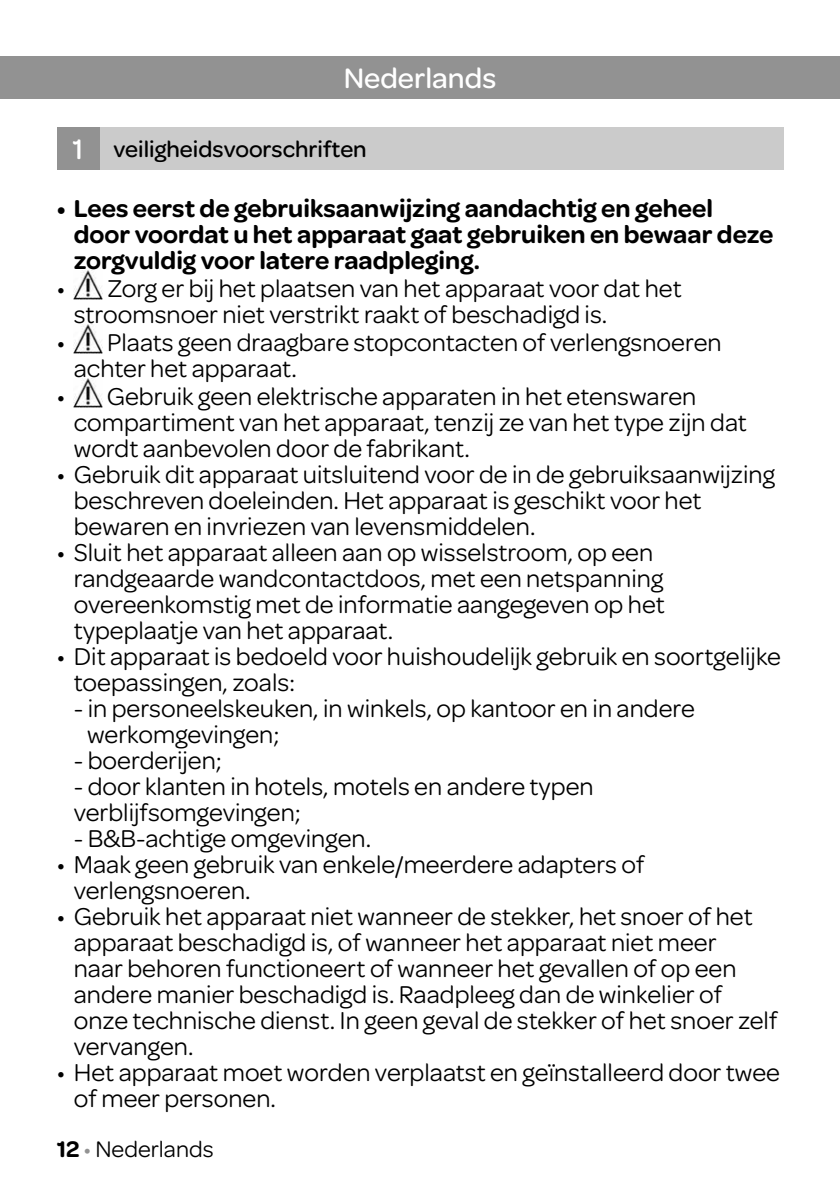
<style>
.page{position:relative;width:840px;height:1191px;background:#fff}
.page>*{position:absolute;margin:0;border:0;box-sizing:border-box;transform-origin:0 0}
.t1{font:500 30px "Omnes";color:#fff}
.t2{font:26px/26px "Omnes";color:#000}
.t3{font:600 26px/26px "Omnes";color:#000}
.t4{font:500 24px "Omnes";color:#000}
.t5{font:24px "Omnes";color:#000}
.s1{font-size:30px;color:#fff}
.s2{font-weight:600}
.s3{color:#929292}
</style>
<div class="page">
<img style="left:74px;top:270px;width:29px;height:29px">
<img style="left:74px;top:324px;width:29px;height:29px">
<img style="left:74px;top:378px;width:29px;height:29px">
<div style="left:0;top:57px;width:839px;height:42px;background:#929292"></div>
<div style="left:85px;top:128px;width:697px;height:42px;background:#cbcbcb"></div>
<div style="left:57px;top:128px;width:42px;height:42px;background:#929292"></div>
<p class="t1" style="left:343px;top:57px;width:154px">Nederlands</p>
<p class="t4" style="left:72px;top:133px;width:295px"><span class="s1">1</span> veiligheidsvoorschriften</p>
<p class="t3" style="left:74px;top:194px;width:701px;text-indent:-17px">• Lees eerst de gebruiksaanwijzing aandachtig en geheel door voordat u het apparaat gaat gebruiken en bewaar deze zorgvuldig voor latere raadpleging.</p>
<p class="t2" style="left:74px;top:274px;width:609px;text-indent:-17px">• Zorg er bij het plaatsen van het apparaat voor dat het stroomsnoer niet verstrikt raakt of beschadigd is.</p>
<p class="t2" style="left:74px;top:328px;width:649px;text-indent:-17px">• Plaats geen draagbare stopcontacten of verlengsnoeren achter het apparaat.</p>
<p class="t2" style="left:74px;top:382px;width:674px;text-indent:-17px">• Gebruik geen elektrische apparaten in het etenswaren compartiment van het apparaat, tenzij ze van het type zijn dat wordt aanbevolen door de fabrikant.</p>
<p class="t2" style="left:74px;top:460px;width:702px;text-indent:-17px">• Gebruik dit apparaat uitsluitend voor de in de gebruiksaanwijzing beschreven doeleinden. Het apparaat is geschikt voor het bewaren en invriezen van levensmiddelen.</p>
<p class="t2" style="left:74px;top:538px;width:592px;text-indent:-17px">• Sluit het apparaat alleen aan op wisselstroom, op een randgeaarde wandcontactdoos, met een netspanning overeenkomstig met de informatie aangegeven op het typeplaatje van het apparaat.</p>
<p class="t2" style="left:74px;top:642px;width:708px;text-indent:-17px">• Dit apparaat is bedoeld voor huishoudelijk gebruik en soortgelijke toepassingen, zoals:</p>
<p class="t2" style="left:87px;top:694px;width:609px;text-indent:-13px">- in personeelskeuken, in winkels, op kantoor en in andere werkomgevingen;</p>
<p class="t2" style="left:74px;top:746px;width:150px">- boerderijen;</p>
<p class="t2" style="left:74px;top:772px;width:521px">- door klanten in hotels, motels en andere typen verblijfsomgevingen;</p>
<p class="t2" style="left:74px;top:824px;width:299px">- B&amp;B-achtige omgevingen.</p>
<p class="t2" style="left:74px;top:850px;width:572px;text-indent:-17px">• Maak geen gebruik van enkele/meerdere adapters of verlengsnoeren.</p>
<p class="t2" style="left:74px;top:902px;width:705px;text-indent:-17px">• Gebruik het apparaat niet wanneer de stekker, het snoer of het apparaat beschadigd is, of wanneer het apparaat niet meer<br>naar behoren functioneert of wanneer het gevallen of op een andere manier beschadigd is. Raadpleeg dan de winkelier of onze technische dienst. In geen geval de stekker of het snoer zelf vervangen.</p>
<p class="t2" style="left:74px;top:1058px;width:707px;text-indent:-17px">• Het apparaat moet worden verplaatst en geïnstalleerd door twee of meer personen.</p>
<p class="t5" style="left:57px;top:1132px;width:158px"><span class="s2">12</span> <span class="s3">•</span> Nederlands</p>
</div>
